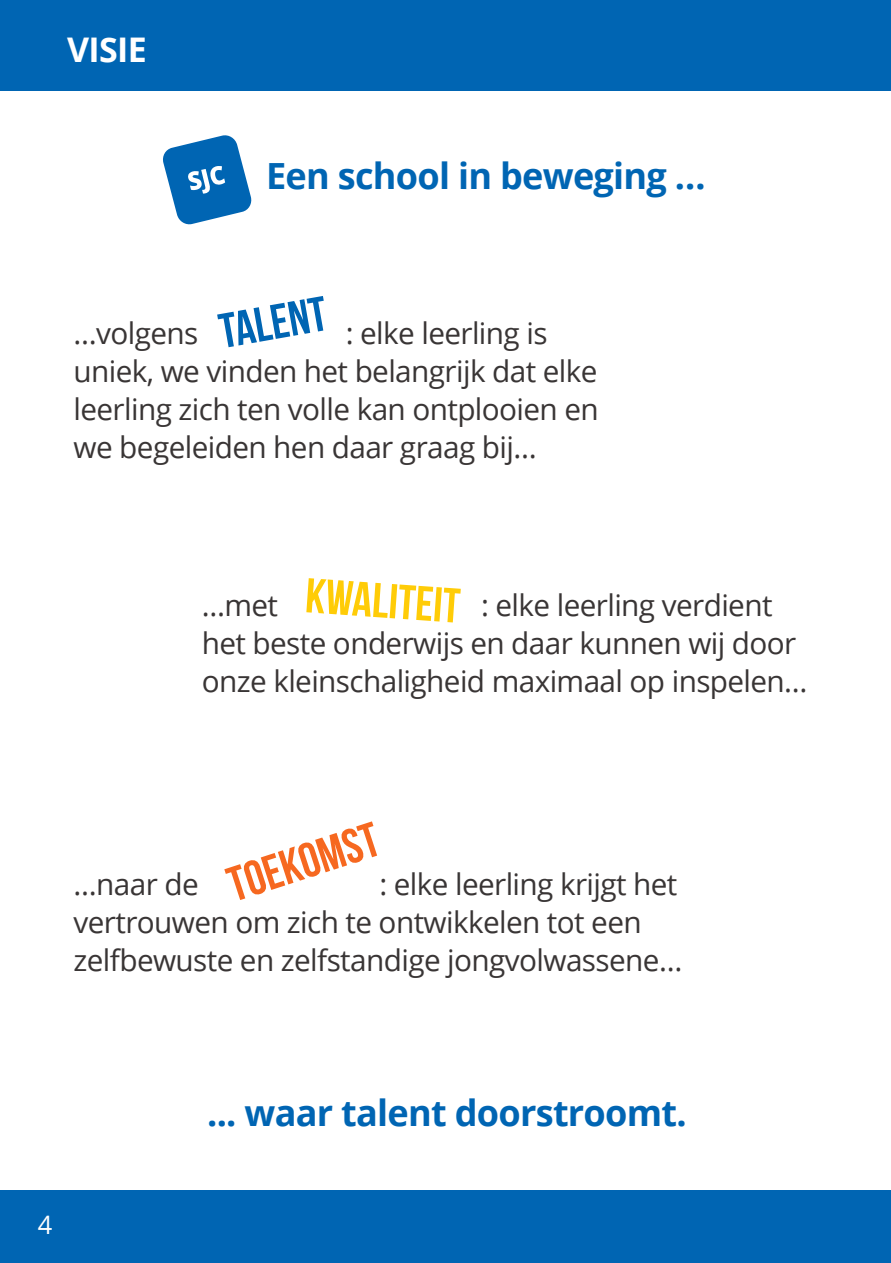
<style>
.page{position:relative;width:891px;height:1263px;background:#fff}
.page>*{position:absolute;margin:0;border:0;box-sizing:border-box;transform-origin:0 0}
.t1{font:700 48.75px "Bebas Neue";color:#ffcc07}
.t2{font:700 48.75px "Bebas Neue";color:#f66820}
.t3{font:700 48.75px "Bebas Neue";color:#0065b3}
.t4{font:700 36px "Open Sans";letter-spacing:-.02em;color:#0065b3}
.t5{font:700 33.9px "Open Sans";letter-spacing:-.02em;color:#fff}
.t6{font:29.7px/38.2px "Open Sans";letter-spacing:-.02em;color:#393535}
.t7{font:25.5px "Open Sans";color:#fff}
</style>
<div class="page">
<div style="left:0;top:0;width:890px;height:90px;background:#0065b3"></div>
<svg style="left:163px;top:135px;width:89px;height:90px"></svg>
<div style="left:0;top:1191px;width:890px;height:72px;background:#0065b3"></div>
<p class="t5" style="left:67px;top:36px;width:81px">VISIE</p>
<p class="t4" style="left:266px;top:162px;width:441px">Een school in beweging …</p>
<h1 class="t3" style="left:215px;top:304px;width:110px;rotate:-10deg">TALENT</h1>
<p class="t6" style="left:73px;top:317px;width:526px;text-indent:272px">: elke leerling is uniek, we vinden het belangrijk dat elke leerling zich ten volle kan ontplooien en we begeleiden hen daar graag bij…</p>
<p class="t6" style="left:73px;top:317px;width:126px">…volgens</p>
<h1 class="t1" style="left:307px;top:567px;width:156px;rotate:4deg">KWALITEIT</h1>
<p class="t6" style="left:202px;top:589px;width:607px;text-indent:279px">: elke leerling verdient het beste onderwijs en daar kunnen wij door onze kleinschaligheid maximaal op inspelen…</p>
<p class="t6" style="left:202px;top:589px;width:78px">…met</p>
<h1 class="t2" style="left:220px;top:859px;width:157px;rotate:-18deg">TOEKOMST</h1>
<p class="t6" style="left:73px;top:868px;width:610px;text-indent:306px">: elke leerling krijgt het vertrouwen om zich te ontwikkelen tot een zelfbewuste en zelfstandige jongvolwassene…</p>
<p class="t6" style="left:73px;top:868px;width:127px">…naar de</p>
<p class="t7" style="left:38px;top:1214px;width:18px">42</p>
<p class="t4" style="left:207px;top:1098px;width:481px">... waar talent doorstroomt.</p>
</div>
